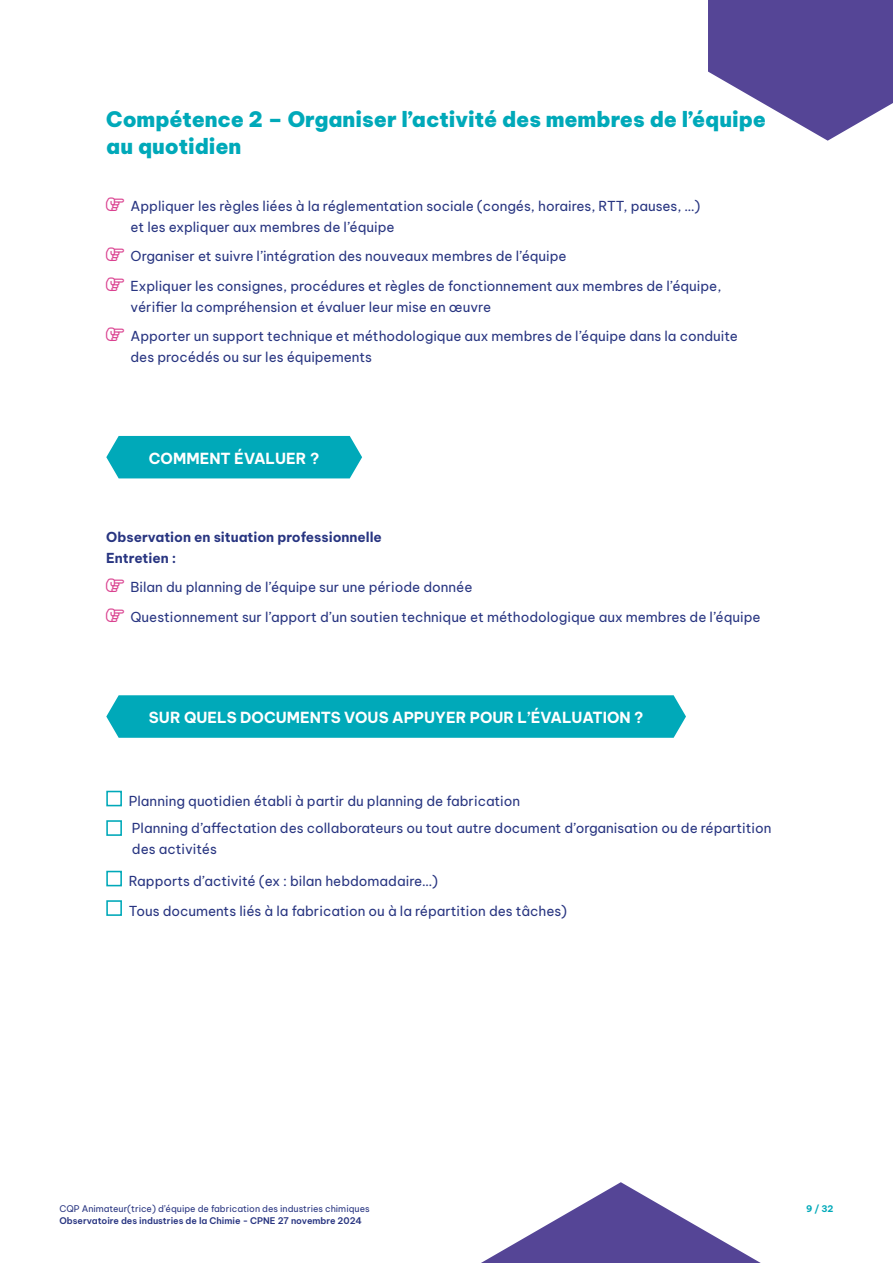
<style>
.page{position:relative;width:893px;height:1263px;background:#fff}
.page>*{position:absolute;margin:0;border:0;box-sizing:border-box;transform-origin:0 0}
.t1{font:900 21px/27px "Be Vietnam Pro";color:#00a9b9}
.t2{font:700 15px "Be Vietnam Pro";color:#fff}
.t3{font:13.5px/21px "Be Vietnam Pro";color:#283581}
.t4{font:700 13.5px/21px "Be Vietnam Pro";color:#283581}
.t5{font:9px "Be Vietnam Pro";color:#283581}
.t6{font:600 9px "Be Vietnam Pro";color:#283581}
.t7{font:700 9px "Be Vietnam Pro";color:#00a9b9}
.s1{color:#da4290}
</style>
<div class="page">
<svg style="left:481px;top:1182px;width:280px;height:81px"></svg>
<div style="left:106px;top:436px;width:256px;height:42px;background:#00a9b9"></div>
<svg style="left:708px;top:0;width:185px;height:141px"></svg>
<div style="left:106px;top:695px;width:580px;height:43px;background:#00a9b9"></div>
<div style="left:106px;top:791px;width:16px;height:15px;border:2px solid #00a9b9"></div>
<div style="left:106px;top:820px;width:16px;height:16px;border:2px solid #00a9b9"></div>
<div style="left:106px;top:871px;width:16px;height:15px;border:2px solid #00a9b9"></div>
<div style="left:106px;top:900px;width:16px;height:16px;border:2px solid #00a9b9"></div>
<div style="left:60px;top:1203px;width:457px;height:21px;background:#fff"></div>
<h1 class="t1" style="left:106px;top:104px;width:661px">Compétence 2 – Organiser l’activité des membres de l’équipe au quotidien</h1>
<p class="t3" style="left:131px;top:194px;width:571px;text-indent:-24px"><span class="s1">■□■▼▼</span> Appliquer les règles liées à la réglementation sociale (congés, horaires, RTT, pauses, …) et les expliquer aux membres de l’équipe</p>
<p class="t3" style="left:106px;top:244px;width:462px"><span class="s1">■□■▼▼</span> Organiser et suivre l’intégration des nouveaux membres de l’équipe</p>
<p class="t3" style="left:131px;top:274px;width:592px;text-indent:-24px"><span class="s1">■□■▼▼</span> Expliquer les consignes, procédures et règles de fonctionnement aux membres de l’équipe, vérifier la compréhension et évaluer leur mise en œuvre</p>
<p class="t3" style="left:131px;top:324px;width:609px;text-indent:-24px"><span class="s1">■□■▼▼</span> Apporter un support technique et méthodologique aux membres de l’équipe dans la conduite des procédés ou sur les équipements</p>
<p class="t2" style="left:149px;top:445px;width:172px">COMMENT ÉVALUER ?</p>
<p class="t4" style="left:106px;top:525px;width:277px">Observation en situation professionnelle<br>Entretien :</p>
<p class="t3" style="left:106px;top:576px;width:368px"><span class="s1">■□■▼▼</span> Bilan du planning de l’équipe sur une période donnée</p>
<p class="t3" style="left:106px;top:605px;width:656px"><span class="s1">■□■▼▼</span> Questionnement sur l’apport d’un soutien technique et méthodologique aux membres de l’équipe</p>
<p class="t2" style="left:149px;top:705px;width:496px">SUR QUELS DOCUMENTS VOUS APPUYER POUR L’ÉVALUATION ?</p>
<p class="t3" style="left:129px;top:787px;width:644px;line-height:26.5px">Planning quotidien établi à partir du planning de fabrication<br>Planning d’affectation des collaborateurs ou tout autre document d’organisation ou de répartition</p>
<p class="t3" style="left:132px;top:837px;width:87px">des activités</p>
<p class="t3" style="left:129px;top:865px;width:440px;line-height:29.5px">Rapports d’activité (ex : bilan hebdomadaire…)<br>Tous documents liés à la fabrication ou à la répartition des tâches)</p>
<p class="t5" style="left:60px;top:1202px;width:312px">CQP Animateur(trice) d’équipe de fabrication des industries chimiques</p>
<p class="t7" style="left:806px;top:1201px;width:29px">9 / 32</p>
<p class="t6" style="left:60px;top:1213px;width:304px">Observatoire des industries de la Chimie - CPNE 27 novembre 2024</p>
</div>
